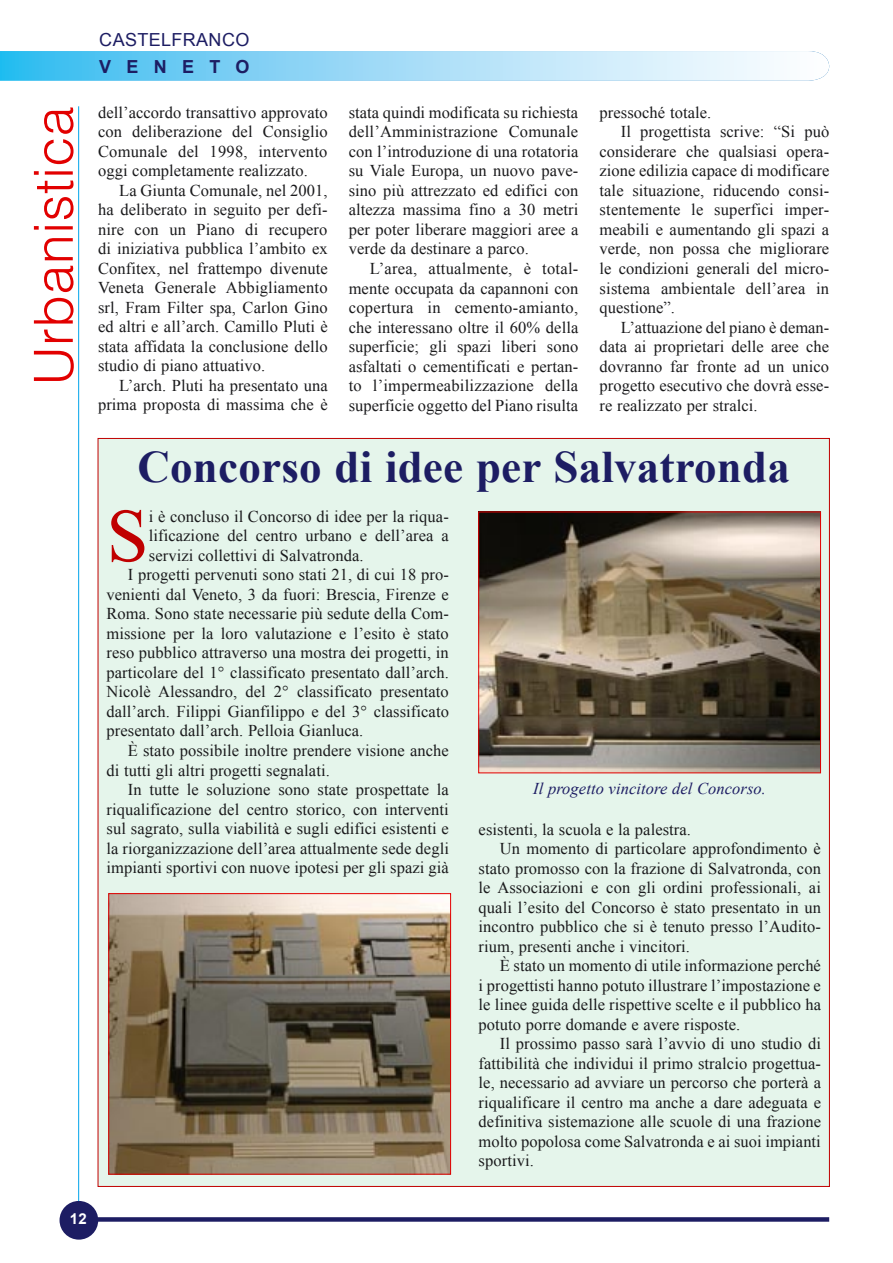
<style>
.page{position:relative;width:893px;height:1263px;background:#fff}
.page>*{position:absolute;margin:0;border:0;box-sizing:border-box;transform-origin:0 0}
.Normale{font:75.45px "Times New Roman";color:#c00000}
.Normale-2{font:300 54px "Helvetica";letter-spacing:.005em;color:#e20000}
.Normale-3{font:700 45px "Times New Roman";letter-spacing:.005em;color:#1d1d63}
.Normale-4{font:18px "Arial";letter-spacing:.02em;color:#1d1d63}
.Normale-5{font:700 18px "Arial";letter-spacing:.85em;color:#1d1d63}
.Normale-6{font:16.5px/19.5px "Times New Roman";letter-spacing:.005em;color:#1a1a1c;text-align:justify}
.Normale-7{font:italic 16.5px "Times New Roman";letter-spacing:.005em;color:#1d1d63}
.Normale-8{font:700 15px "Arial";color:#fff}
</style>
<div class="page">
<hr style="left:78px;top:106px;width:1px;height:1096px;background:#00a3ea">
<svg style="left:0;top:51px;width:829px;height:30px;background:#a1dcf7"></svg>
<div style="left:98px;top:1217px;width:731px;height:5px;background:#1d1d63"></div>
<div style="left:60px;top:1201px;width:38px;height:38px;background:#1d1d63;border-radius:50%"></div>
<div style="left:98px;top:438px;width:731px;height:748px;background:#e5f5eb"></div>
<img style="left:480px;top:514px;width:339px;height:257px">
<div style="left:478px;top:512px;width:343px;height:261px;border:1px solid #e20000"></div>
<img style="left:110px;top:895px;width:339px;height:277px">
<div style="left:108px;top:893px;width:343px;height:281px;border:1px solid #e20000"></div>
<p class="Normale-2" style="left:20px;top:385px;width:281px;rotate:-90deg">Urbanistica</p>
<p class="Normale-4" style="left:99px;top:27px;width:152px">CASTELFRANCO</p>
<p class="Normale-5" style="left:99px;top:54px;width:152px">VENETO</p>
<p class="Normale-6" style="left:98px;top:102px;width:231px">dell’accordo transattivo approvato con deliberazione del Consiglio Comunale del 1998, intervento oggi completamente realizzato.</p>
<p class="Normale-6" style="left:98px;top:180px;width:231px;text-indent:21px">La Giunta Comunale, nel 2001, ha deliberato in seguito per defi&shy;nire con un Piano di recupero di iniziativa pubblica l’ambito ex Confitex, nel frattempo divenute Veneta Generale Abbigliamento srl, Fram Filter spa, Carlon Gino ed altri e all’arch. Camillo Pluti è stata affidata la conclusione dello studio di piano attuativo.</p>
<p class="Normale-6" style="left:98px;top:375px;width:231px;text-align:right">L’arch. Pluti ha presentato una prima proposta di massima che è</p>
<p class="Normale-6" style="left:349px;top:102px;width:231px">stata quindi modificata su richiesta dell’Amministrazione Comunale con l’introduzione di una rotatoria su Viale Europa, un nuovo pave&shy;sino più attrezzato ed edifici con altezza massima fino a 30 metri per poter liberare maggiori aree a verde da destinare a parco.</p>
<p class="Normale-6" style="left:349px;top:258px;width:231px;text-indent:21px">L’area, attualmente, è total&shy;mente occupata da capannoni con copertura in cemento-amianto, che interessano oltre il 60% della superficie; gli spazi liberi sono asfaltati o cementificati e pertan&shy;to l’impermeabilizzazione della superficie oggetto del Piano risulta</p>
<p class="Normale-6" style="left:600px;top:102px;width:113px">pressoché totale.</p>
<p class="Normale-6" style="left:600px;top:122px;width:231px;text-indent:21px">Il progettista scrive: “Si può considerare che qualsiasi opera&shy;zione edilizia capace di modificare tale situazione, riducendo consi&shy;stentemente le superfici imper&shy;meabili e aumentando gli spazi a verde, non possa che migliorare le condizioni generali del micro&shy;sistema ambientale dell’area in questione”.</p>
<p class="Normale-6" style="left:600px;top:317px;width:231px;text-indent:21px">L’attuazione del piano è deman&shy;data ai proprietari delle aree che dovranno far fronte ad un unico progetto esecutivo che dovrà esse&shy;re realizzato per stralci.</p>
<p class="Normale-3" style="left:138px;top:436px;width:654px">Concorso di idee per Salvatronda</p>
<p class="Normale" style="left:107px;top:485px;width:43px">S</p>
<p class="Normale-6" style="left:149px;top:506px;width:302px">i è concluso il Concorso di idee per la riqua&shy;lificazione del centro urbano e dell’area a servizi collettivi di Salvatronda.</p>
<p class="Normale-6" style="left:107px;top:565px;width:344px;text-indent:21px">I progetti pervenuti sono stati 21, di cui 18 pro&shy;venienti dal Veneto, 3 da fuori: Brescia, Firenze e Roma. Sono state necessarie più sedute della Com&shy;missione per la loro valutazione e l’esito è stato reso pubblico attraverso una mostra dei progetti, in particolare del 1° classificato presentato dall’arch.<br>Nicolè Alessandro, del 2° classificato presentato dall’arch. Filippi Gianfilippo e del 3° classificato presentato dall’arch. Pelloia Gianluca.</p>
<p class="Normale-6" style="left:107px;top:740px;width:344px;text-indent:21px">È stato possibile inoltre prendere visione anche di tutti gli altri progetti segnalati.</p>
<p class="Normale-6" style="left:107px;top:779px;width:344px;text-indent:21px">In tutte le soluzione sono state prospettate la riqualificazione del centro storico, con interventi sul sagrato, sulla viabilità e sugli edifici esistenti e la riorganizzazione dell’area attualmente sede degli impianti sportivi con nuove ipotesi per gli spazi già</p>
<p class="Normale-7" style="left:533px;top:777px;width:234px">Il progetto vincitore del Concorso.</p>
<p class="Normale-6" style="left:479px;top:819px;width:214px">esistenti, la scuola e la palestra.</p>
<p class="Normale-6" style="left:479px;top:839px;width:344px;text-indent:21px">Un momento di particolare approfondimento è stato promosso con la frazione di Salvatronda, con le Associazioni e con gli ordini professionali, ai quali l’esito del Concorso è stato presentato in un incontro pubblico che si è tenuto presso l’Audito&shy;rium, presenti anche i vincitori.</p>
<p class="Normale-6" style="left:479px;top:956px;width:344px;text-indent:21px">È stato un momento di utile informazione perché i progettisti hanno potuto illustrare l’impostazione e le linee guida delle rispettive scelte e il pubblico ha potuto porre domande e avere risposte.</p>
<p class="Normale-6" style="left:479px;top:1034px;width:344px;text-indent:21px">Il prossimo passo sarà l’avvio di uno studio di fattibilità che individui il primo stralcio progettua&shy;le, necessario ad avviare un percorso che porterà a riqualificare il centro ma anche a dare adeguata e definitiva sistemazione alle scuole di una frazione molto popolosa come Salvatronda e ai suoi impianti sportivi.</p>
<p class="Normale-8" style="left:70px;top:1209px;width:18px">12</p>
</div>
